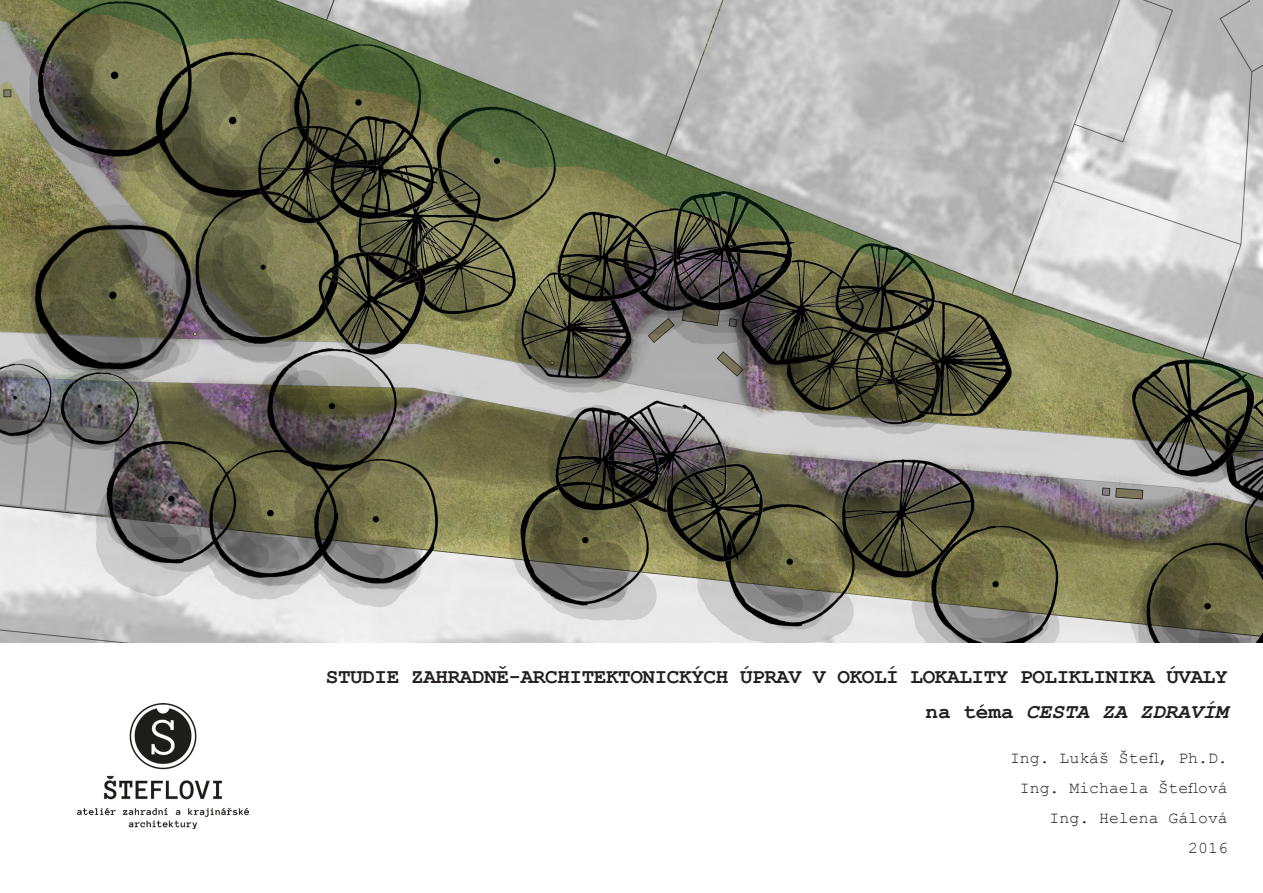
<style>
.page{position:relative;width:1263px;height:893px;background:#fff}
.page>*{position:absolute;margin:0;border:0;box-sizing:border-box;transform-origin:0 0}
.t1{font:700 21px "Courier New";letter-spacing:-.02em;color:#231f20}
.t2{font:italic 700 21px "Courier New";color:#231f20}
.t3{font:16.5px "Courier New";color:#231f20}
.s1{font-style:normal}
</style>
<div class="page">
<img style="left:0;top:0;width:1263px;height:642px">
<img style="left:78px;top:703px;width:170px;height:125px">
<p class="t1" style="left:326px;top:663px;width:903px">STUDIE ZAHRADNĚ-ARCHITEKTONICKÝCH ÚPRAV V OKOLÍ LOKALITY POLIKLINIKA ÚVALY</p>
<p class="t2" style="left:925px;top:696px;width:304px"><span class="s1">na téma</span> CESTA ZA ZDRAVÍM</p>
<p class="t3" style="left:1010px;top:747px;width:219px">Ing. Lukáš Štefl, Ph.D.</p>
<p class="t3" style="left:1020px;top:777px;width:209px">Ing. Michaela Šteflová</p>
<p class="t3" style="left:1050px;top:807px;width:180px">Ing. Helena Gálová</p>
<p class="t3" style="left:1188px;top:837px;width:41px">2016</p>
</div>
